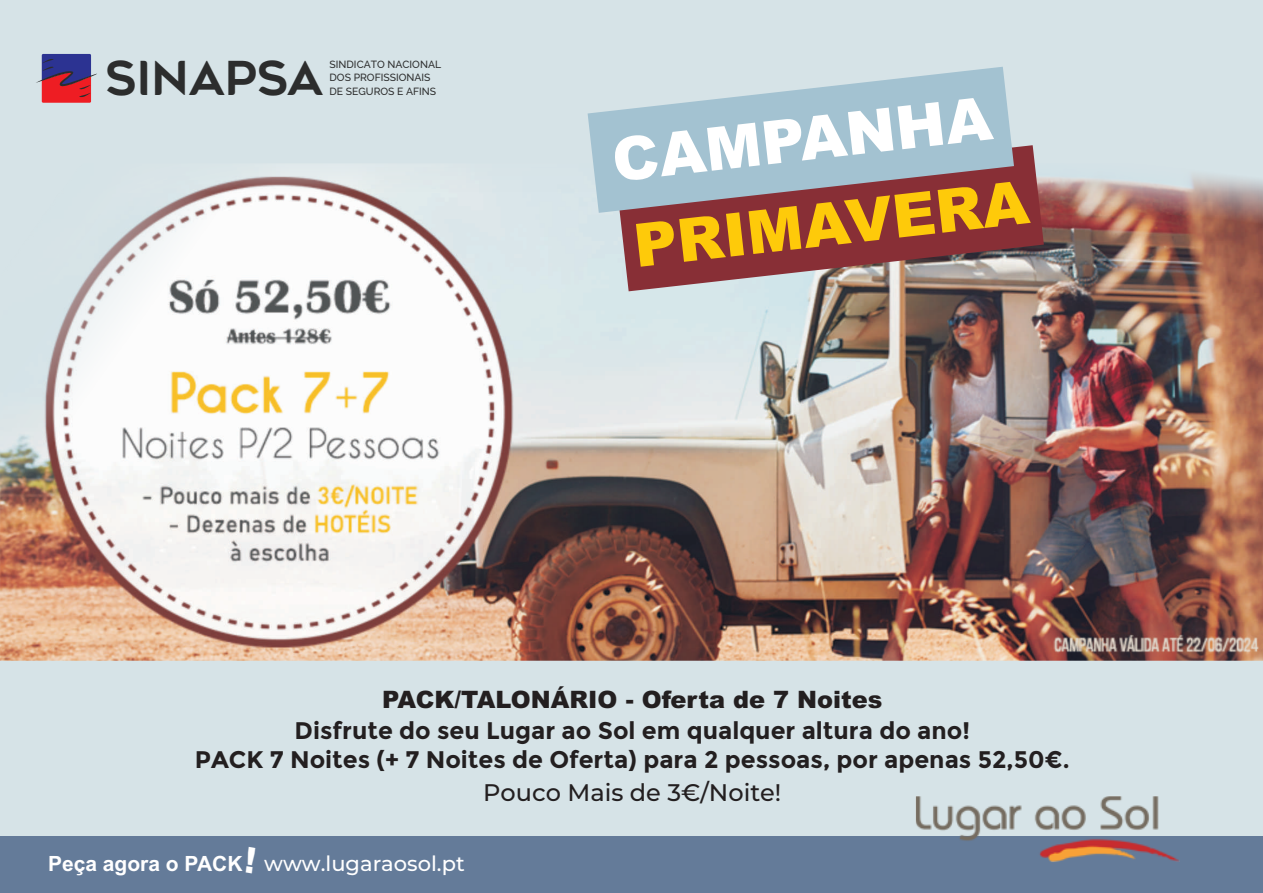
<style>
.page{position:relative;width:1263px;height:893px;background:#647b99}
.page>*{position:absolute;margin:0;border:0;box-sizing:border-box;transform-origin:0 0}
.t1{font:900 60px "Arial";color:#feca0a}
.t2{font:900 60px "Arial";color:#fff}
.t3{font:46.65px "Agenor";color:#2c2d2d}
.t4{font:700 24px/29.2px "Montserrat";color:#231f20;text-align:center}
.t5{font:900 24px "Arial";color:#231f20}
.t6{font:500 24px "Montserrat";color:#231f20}
.t7{font:500 21px "Montserrat";color:#fff}
.t8{font:700 21px "Arial";color:#fff}
.t9{font:500 10.35px/13.6px "Raleway";color:#2c2d2d}
</style>
<div class="page">
<div style="left:0;top:0;width:1263px;height:835px;background:#d6e3e7"></div>
<img style="left:0;top:164px;width:1263px;height:497px">
<svg style="left:617px;top:145px;width:427px;height:146px;background:#935356"></svg>
<svg style="left:588px;top:67px;width:426px;height:146px;fill:#a3c2d1"></svg>
<svg style="left:36px;top:54px;width:61px;height:49px"></svg>
<img style="left:914px;top:796px;width:266px;height:66px">
<h2 class="t3" style="left:105px;top:61px;width:220px">SINAPSA</h2>
<p class="t9" style="left:330px;top:57px;width:113px">SINDICATO NACIONAL<br>DOS PROFISSIONAIS<br>DE SEGUROS E AFINS</p>
<h1 class="t2" style="left:610px;top:138px;width:383px;rotate:-6deg">CAMPANHA</h1>
<h1 class="t1" style="left:632px;top:223px;width:398px;rotate:-6deg">PRIMAVERA</h1>
<p class="t5" style="left:382px;top:691px;width:502px">PACK/TALONÁRIO - Oferta de 7 Noites</p>
<p class="t4" style="left:195px;top:716px;width:876px">Disfrute do seu Lugar ao Sol em qualquer altura do ano!<br>PACK 7 Noites (+ 7 Noites de Oferta) para 2 pessoas, por apenas 52,50€.</p>
<p class="t6" style="left:483px;top:777px;width:300px">Pouco Mais de 3€/Noite!</p>
<p class="t8" style="left:48px;top:856px;width:196px">Peça agora o PACK</p>
<p class="t7" style="left:264px;top:850px;width:202px">www.lugaraosol.pt</p>
</div>
